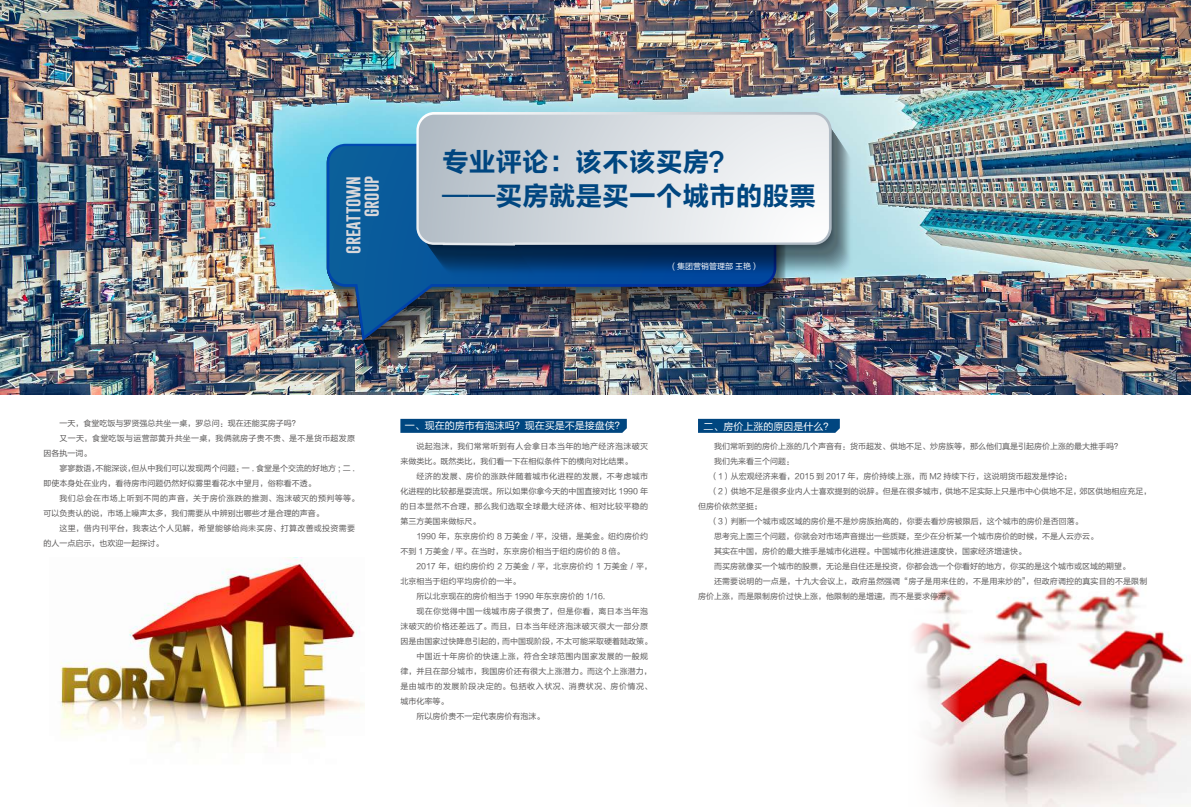
<style>
.page{position:relative;width:1191px;height:808px;background:#fff}
.page>*{position:absolute;margin:0;border:0;box-sizing:border-box;transform-origin:0 0}
.t1{font:26.7px/33.4px "FZLTCHK GBK1 0";color:#004680}
.t2{font:16.6px/18.3px "Gobold";color:#d8d7da;text-align:right}
.t3{font:10px "FZLTHK GBK1 0";color:#fff}
.t4{font:8px/15px "FZLTHK GBK1 0";color:#595757}
.t5{font:8px/15px "FZLTHK GBK1 0";letter-spacing:.04em;color:#595757}
.t6{font:8px/15px "FZLTHK GBK1 0";letter-spacing:.045em;color:#595757}
.t7{font:8px/15px "FZLTHK GBK1 0";letter-spacing:.035em;color:#595757}
.t8{font:8px/15px "FZLTHK GBK1 0";letter-spacing:.03em;color:#595757}
.t9{font:8px "FZLTHK GBK1 0";letter-spacing:.02em;color:#595757}
.t10{font:8px "FZLTHK GBK1 0";letter-spacing:.065em;color:#595757}
.t11{font:8px "FZLTHK GBK1 0";color:#fff}
</style>
<div class="page">
<svg style="left:400px;top:419px;width:227px;height:14px;background:#044881"></svg>
<img style="left:1px;top:0;width:1190px;height:394px">
<img style="left:327px;top:144px;width:449px;height:197px">
<img style="left:329px;top:146px;width:444px;height:190px">
<svg style="left:416px;top:112px;width:415px;height:134px;background:#afbcc6"></svg>
<svg style="left:419px;top:115px;width:410px;height:128px"></svg>
<svg style="left:698px;top:419px;width:142px;height:14px;background:#044982"></svg>
<img style="left:60px;top:557px;width:304px;height:190px">
<img style="left:914px;top:586px;width:277px;height:221px">
<h2 class="t2" style="left:343px;top:254px;width:79px;rotate:-90deg">greattown group</h2>
<h1 class="t1" style="left:442px;top:146px;width:375px">专业评论：该不该买房？<br>——买房就是买一个城市的股票</h1>
<p class="t11" style="left:672px;top:262px;width:89px">( 集团营销管理部 王艳）</p>
<p class="t4" style="left:60px;top:416px;width:242px">一天，食堂吃饭与罗贤强总共坐一桌，罗总问：现在还能买房子吗？</p>
<p class="t3" style="left:405px;top:420px;width:222px">一、现在的房市有泡沫吗？现在买是不是接盘侠？</p>
<p class="t3" style="left:703px;top:421px;width:131px">二、房价上涨的原因是什么？</p>
<p class="t8" style="left:44px;top:431px;width:313px;text-indent:16px">又一天，食堂吃饭与运营部黄升共坐一桌，我俩就房子贵不贵、是不是货币超发原因各执一词。</p>
<p class="t4" style="left:44px;top:461px;width:313px;text-indent:16px">寥寥数语，不能深谈，但从中我们可以发现两个问题 ：一 . 食堂是个交流的好地方 ; 二 .即使本身处在业内，看待房市问题仍然好似雾里看花水中望月，俗称看不透。</p>
<p class="t6" style="left:44px;top:491px;width:317px;text-indent:16px">我们总会在市场上听到不同的声音，关于房价涨跌的推测、泡沫破灭的预判等等。可以负责认的说，市场上噪声太多，我们需要从中辨别出哪些才是合理的声音。</p>
<p class="t7" style="left:44px;top:521px;width:313px;text-indent:16px">这里，借内刊平台，我表达个人见解，希望能够给尚未买房、打算改善或投资需要的人一点启示，也欢迎一起探讨。</p>
<p class="t5" style="left:400px;top:439px;width:249px;text-indent:16px">说起泡沫，我们常常听到有人会拿日本当年的地产经济泡沫破灭来做类比。既然类比，我们看一下在相似条件下的横向对比结果。</p>
<p class="t4" style="left:400px;top:469px;width:249px;text-align:justify;text-indent:16px">经济的发展、房价的涨跌伴随着城市化进程的发展，不考虑城市化进程的比较都是耍流氓。所以如果你拿今天的中国直接对比 1990 年的日本显然不合理，那么我们选取全球最大经济体、相对比较平稳的第三方美国来做标尺。</p>
<p class="t4" style="left:400px;top:529px;width:249px;text-indent:16px">1990 年，东京房价约 8 万美金 / 平，没错，是美金。纽约房价约不到 1 万美金 / 平。在当时，东京房价相当于纽约房价的 8 倍。</p>
<p class="t4" style="left:416px;top:559px;width:237px">2017 年，纽约房价约 2 万美金 / 平，北京房价约 1 万美金 / 平，</p>
<p class="t4" style="left:400px;top:574px;width:121px">北京相当于纽约平均房价的一半。</p>
<p class="t4" style="left:416px;top:589px;width:190px">所以北京现在的房价相当于 1990 年东京房价的 1/16.</p>
<p class="t5" style="left:416px;top:604px;width:233px">现在你觉得中国一线城市房子很贵了，但是你看，离日本当年泡</p>
<p class="t5" style="left:400px;top:619px;width:249px">沫破灭的价格还差远了。而且，日本当年经济泡沫破灭很大一部分原</p>
<p class="t4" style="left:400px;top:634px;width:253px">因是由国家过快降息引起的，而中国现阶段，不太可能采取硬着陆政策。</p>
<p class="t5" style="left:416px;top:649px;width:233px">中国近十年房价的快速上涨，符合全球范围内国家发展的一般规</p>
<p class="t9" style="left:400px;top:667px;width:253px">律，并且在部分城市，我国房价还有很大上涨潜力。而这个上涨潜力，</p>
<p class="t10" style="left:400px;top:682px;width:253px">是由城市的发展阶段决定的。包括收入状况、消费状况、房价情况、</p>
<p class="t4" style="left:400px;top:694px;width:49px">城市化率等。</p>
<p class="t4" style="left:416px;top:709px;width:129px">所以房价贵不一定代表房价有泡沫。</p>
<p class="t4" style="left:714px;top:439px;width:410px">我们常听到的房价上涨的几个声音有：货币超发、供地不足、炒房族等，那么他们真是引起房价上涨的最大推手吗？</p>
<p class="t4" style="left:714px;top:454px;width:81px">我们先来看三个问题：</p>
<p class="t4" style="left:710px;top:469px;width:363px">（1）从宏观经济来看，2015 到 2017 年，房价持续上涨，而 M2 持续下行，这说明货币超发是悖论；</p>
<p class="t4" style="left:710px;top:484px;width:443px">（2）供地不足是很多业内人士喜欢提到的说辞。但是在很多城市，供地不足实际上只是市中心供地不足，郊区供地相应充足，</p>
<p class="t4" style="left:698px;top:499px;width:65px">但房价依然坚挺；</p>
<p class="t4" style="left:710px;top:514px;width:374px">（3）判断一个城市或区域的房价是不是炒房族抬高的，你要去看炒房被限后，这个城市的房价是否回落。</p>
<p class="t4" style="left:714px;top:529px;width:386px">思考完上面三个问题，你就会对市场声音提出一些质疑，至少在分析某一个城市房价的时候，不是人云亦云。</p>
<p class="t4" style="left:714px;top:544px;width:314px">其实在中国，房价的最大推手是城市化进程。中国城市化推进速度快，国家经济增速快。</p>
<p class="t4" style="left:714px;top:559px;width:418px">而买房就像买一个城市的股票，无论是自住还是投资，你都会选一个你看好的地方，你买的是这个城市或区域的期望。</p>
<p class="t4" style="left:714px;top:574px;width:435px">还需要说明的一点是，十九大会议上，政府虽然强调“房子是用来住的，不是用来炒的”，但政府调控的真实目的不是限制</p>
<p class="t4" style="left:698px;top:589px;width:257px">房价上涨，而是限制房价过快上涨，他限制的是增速，而不是要求停滞。</p>
</div>
